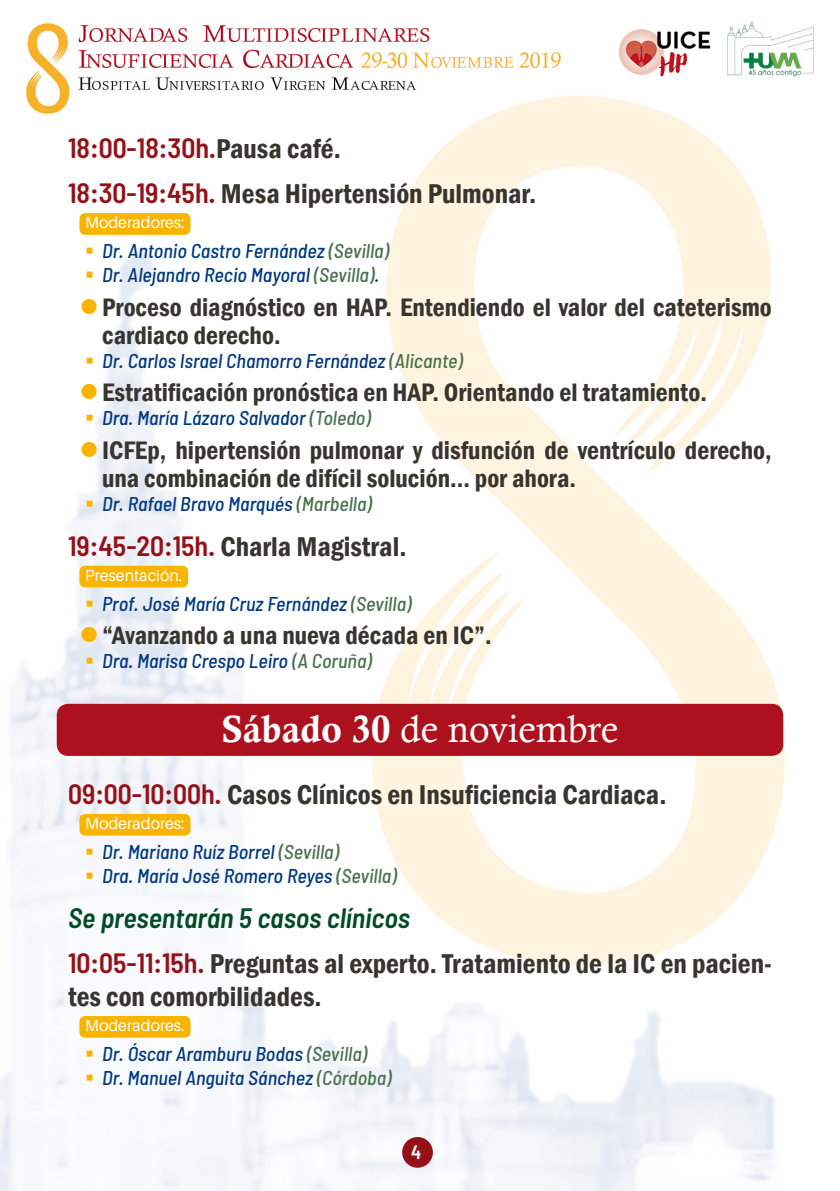
<style>
.page{position:relative;width:840px;height:1191px;background:#fff}
.page>*{position:absolute;margin:0;border:0;box-sizing:border-box;transform-origin:0 0}
.t1{font:38px "Calisto";color:#fff}
.t2{font:600 condensed 28px/33.6px "Franklin Gothic";color:#38352f}
.t3{font:italic 600 semi-condensed 28px "Barlow";color:#004c25}
.t4{font:600 semi-condensed 28px "Barlow";color:#951118}
.t5{font:600 condensed 26px/28px "Franklin Gothic";color:#38352f}
.t6{font:italic 500 semi-condensed 20px/24px "Barlow";color:#003882}
.t7{font:600 semi-condensed 19.4px "Barlow";color:#fff}
.t8{font:16px "Aileron";color:#fff}
.s1{font-family:"Franklin Gothic";font-stretch:condensed;color:#38352f}
.s2{font-family:"Barlow";font-stretch:semi-condensed;color:#951118}
.s3{color:#4b714f}
.s4{font-family:"Calis MT Bol"}
</style>
<div class="page">
<img style="left:0;top:21px;width:814px;height:1170px">
<div style="left:402px;top:1137px;width:30px;height:30px;background:#951118;border-radius:50%"></div>
<div style="left:79px;top:213px;width:111px;height:22px;background:#f9b400;border-radius:6px"></div>
<div style="left:79px;top:566px;width:109px;height:21px;background:#f9b400;border-radius:6px"></div>
<div style="left:57px;top:704px;width:725px;height:52px;background:#ae111e;border-radius:11px"></div>
<div style="left:79px;top:814px;width:111px;height:21px;background:#f9b400;border-radius:6px"></div>
<div style="left:79px;top:1016px;width:111px;height:21px;background:#f9b400;border-radius:6px"></div>
<svg style="left:87px;top:248px;width:6px;height:6px"></svg>
<svg style="left:87px;top:272px;width:5px;height:6px"></svg>
<svg style="left:82px;top:298px;width:15px;height:16px"></svg>
<svg style="left:87px;top:357px;width:6px;height:6px"></svg>
<svg style="left:82px;top:384px;width:15px;height:15px"></svg>
<svg style="left:87px;top:415px;width:6px;height:6px"></svg>
<svg style="left:82px;top:442px;width:15px;height:15px"></svg>
<svg style="left:87px;top:501px;width:6px;height:6px"></svg>
<svg style="left:87px;top:600px;width:6px;height:6px"></svg>
<svg style="left:82px;top:627px;width:15px;height:15px"></svg>
<svg style="left:87px;top:658px;width:6px;height:6px"></svg>
<svg style="left:87px;top:848px;width:6px;height:6px"></svg>
<svg style="left:87px;top:872px;width:5px;height:6px"></svg>
<svg style="left:87px;top:1050px;width:6px;height:6px"></svg>
<svg style="left:87px;top:1074px;width:5px;height:6px"></svg>
<h2 class="t4" style="left:68px;top:131px;width:274px">18:00-18:30h.<span class="s1">Pausa café.</span></h2>
<h2 class="t2" style="left:68px;top:177px;width:469px"><span class="s2">18:30-19:45h.</span> Mesa Hipertensión Pulmonar.</h2>
<p class="t8" style="left:85px;top:214px;width:101px">Moderadores:</p>
<p class="t6" style="left:102px;top:238px;width:288px">Dr. Antonio Castro Fernández <span class="s3">(Sevilla)<br></span>Dr. Alejandro Recio Mayoral <span class="s3">(Sevilla)</span>.</p>
<h3 class="t5" style="left:102px;top:293px;width:671px">Proceso diagnóstico en HAP. Entendiendo el valor del cateterismo cardiaco derecho.</h3>
<p class="t6" style="left:102px;top:348px;width:362px">Dr. Carlos Israel Chamorro Fernández <span class="s3">(Alicante)</span></p>
<h3 class="t5" style="left:102px;top:378px;width:606px">Estratificación pronóstica en HAP. Orientando el tratamiento.</h3>
<p class="t6" style="left:102px;top:406px;width:270px">Dra. María Lázaro Salvador <span class="s3">(Toledo)</span></p>
<h3 class="t5" style="left:102px;top:436px;width:670px">ICFEp, hipertensión pulmonar y disfunción de ventrículo derecho, una combinación de difícil solución… por ahora.</h3>
<p class="t6" style="left:102px;top:491px;width:271px">Dr. Rafael Bravo Marqués <span class="s3">(Marbella)</span></p>
<h2 class="t2" style="left:68px;top:529px;width:340px"><span class="s2">19:45-20:15h.</span> Charla Magistral.</h2>
<p class="t8" style="left:85px;top:566px;width:99px">Presentación.</p>
<p class="t6" style="left:102px;top:591px;width:310px">Prof. José María Cruz Fernández <span class="s3">(Sevilla)</span></p>
<h3 class="t5" style="left:102px;top:621px;width:391px">“Avanzando a una nueva década en IC”.</h3>
<p class="t6" style="left:102px;top:648px;width:271px">Dra. Marisa Crespo Leiro <span class="s3">(A Coruña)</span></p>
<h1 class="t1" style="left:221px;top:707px;width:398px"><span class="s4">Sábado 30</span> de noviembre</h1>
<h2 class="t2" style="left:68px;top:777px;width:599px"><span class="s2">09:00-10:00h.</span> Casos Clínicos en Insuficiencia Cardiaca.</h2>
<p class="t8" style="left:85px;top:814px;width:101px">Moderadores:</p>
<p class="t6" style="left:102px;top:839px;width:296px">Dr. Mariano Ruíz Borrel <span class="s3">(Sevilla)<br></span>Dra. María José Romero Reyes <span class="s3">(Sevilla)</span></p>
<h2 class="t3" style="left:68px;top:900px;width:343px">Se presentarán 5 casos clínicos</h2>
<h2 class="t2" style="left:68px;top:946px;width:704px"><span class="s2">10:05-11:15h.</span> Preguntas al experto. Tratamiento de la IC en pacien&shy;tes con comorbilidades.</h2>
<p class="t8" style="left:85px;top:1016px;width:101px">Moderadores.</p>
<p class="t6" style="left:102px;top:1041px;width:291px">Dr. Óscar Aramburu Bodas <span class="s3">(Sevilla)<br></span>Dr. Manuel Anguita Sánchez <span class="s3">(Córdoba)</span></p>
<p class="t7" style="left:411px;top:1139px;width:12px">4</p>
</div>
